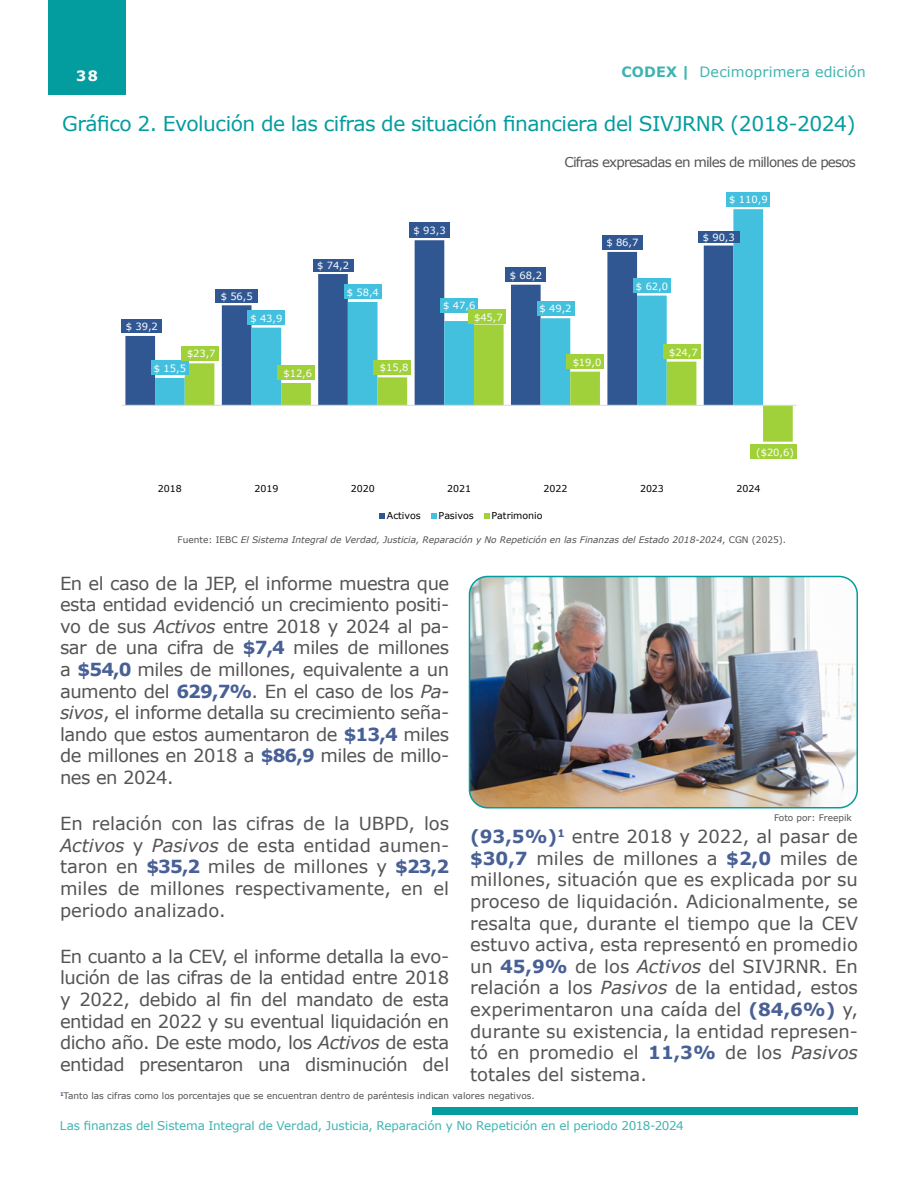
<style>
.page{position:relative;width:918px;height:1188px;background:#fff}
.page>*{position:absolute;margin:0;border:0;box-sizing:border-box;transform-origin:0 0}
.t1{font:20.25px "Verdana";letter-spacing:-.025em;color:#039c9f}
.t2{font:18px/21.6px "Verdana";color:#565353;text-align:justify}
.t3{font:14.25px "Verdana";letter-spacing:.005em;color:#40b4b1}
.t4{font:700 14.25px "Verdana";color:#fff}
.t5{font:13.5px "Verdana";letter-spacing:-.06em;color:#565353}
.t6{font:12px "Verdana";letter-spacing:-.01em;color:#40b4b1}
.t7{font:9.9px "Verdana";letter-spacing:-.005em;color:#fff}
.t8{font:9.45px "Verdana";color:#000}
.t9{font:italic 9px "Verdana";color:#505151}
.t10{font:9px "Verdana";color:#505151}
.s1{font-weight:700}
.s2{font-style:normal}
.s3{font-style:italic}
.s4{font-weight:700;color:#486095}
</style>
<div class="page">
<div style="left:48px;top:0;width:78px;height:94px;background:#039c9f"></div>
<div style="left:432px;top:1107px;width:426px;height:8px;background:#039c9f"></div>
<img style="left:470px;top:577px;width:387px;height:229px">
<div style="left:469px;top:576px;width:389px;height:233px;border:2px solid #039c9f;border-radius:18px"></div>
<svg style="left:125px;top:319px;width:30px;height:86px;background:#3b6098"></svg>
<svg style="left:155px;top:209px;width:608px;height:196px"></svg>
<svg style="left:185px;top:325px;width:608px;height:117px"></svg>
<hr style="left:122px;top:405px;width:674px;height:1px;background:#d9d9d9">
<div style="left:122px;top:320px;width:40px;height:13px;background:#305792"></div>
<div style="left:215px;top:289px;width:43px;height:14px;background:#305792"></div>
<div style="left:313px;top:259px;width:40px;height:12px;background:#305792"></div>
<div style="left:409px;top:222px;width:41px;height:16px;background:#305792"></div>
<div style="left:506px;top:268px;width:40px;height:14px;background:#305792"></div>
<div style="left:602px;top:235px;width:40px;height:14px;background:#305792"></div>
<div style="left:698px;top:231px;width:41px;height:12px;background:#305792"></div>
<div style="left:151px;top:360px;width:38px;height:15px;background:#43c0de"></div>
<div style="left:248px;top:310px;width:37px;height:15px;background:#43c0de"></div>
<div style="left:344px;top:285px;width:38px;height:14px;background:#43c0de"></div>
<div style="left:440px;top:298px;width:38px;height:14px;background:#43c0de"></div>
<div style="left:537px;top:301px;width:37px;height:15px;background:#43c0de"></div>
<div style="left:633px;top:278px;width:38px;height:15px;background:#43c0de"></div>
<div style="left:726px;top:192px;width:44px;height:14px;background:#43c0de"></div>
<div style="left:181px;top:346px;width:37px;height:15px;background:#a0d13a"></div>
<div style="left:277px;top:366px;width:38px;height:14px;background:#a0d13a"></div>
<div style="left:374px;top:360px;width:37px;height:15px;background:#a0d13a"></div>
<div style="left:468px;top:310px;width:37px;height:14px;background:#a0d13a"></div>
<div style="left:566px;top:354px;width:38px;height:15px;background:#a0d13a"></div>
<div style="left:663px;top:344px;width:37px;height:15px;background:#a0d13a"></div>
<div style="left:750px;top:444px;width:46px;height:15px;background:#a0d13a"></div>
<svg style="left:379px;top:513px;width:6px;height:6px"></svg>
<svg style="left:431px;top:513px;width:5px;height:6px"></svg>
<svg style="left:484px;top:513px;width:5px;height:6px"></svg>
<p class="t4" style="left:76px;top:66px;width:23px">38</p>
<p class="t3" style="left:621px;top:63px;width:246px"><span class="s1">CODEX |</span> Decimoprimera edición</p>
<p class="t1" style="left:62px;top:111px;width:795px">Gráfico 2. Evolución de las cifras de situación financiera del SIVJRNR (2018-2024)</p>
<p class="t5" style="left:564px;top:153px;width:293px">Cifras expresadas en miles de millones de pesos</p>
<p class="t7" style="left:126px;top:320px;width:34px">$ 39,2</p>
<p class="t7" style="left:221px;top:290px;width:34px">$ 56,5</p>
<p class="t7" style="left:250px;top:311px;width:34px">$ 43,9</p>
<p class="t7" style="left:317px;top:259px;width:34px">$ 74,2</p>
<p class="t7" style="left:347px;top:286px;width:34px">$ 58,4</p>
<p class="t7" style="left:414px;top:224px;width:34px">$ 93,3</p>
<p class="t7" style="left:510px;top:268px;width:34px">$ 68,2</p>
<p class="t7" style="left:443px;top:299px;width:34px">$ 47,6</p>
<p class="t7" style="left:540px;top:302px;width:34px">$ 49,2</p>
<p class="t7" style="left:474px;top:311px;width:30px">$45,7</p>
<p class="t7" style="left:606px;top:236px;width:34px">$ 86,7</p>
<p class="t7" style="left:636px;top:279px;width:34px">$ 62,0</p>
<p class="t7" style="left:729px;top:193px;width:40px">$ 110,9</p>
<p class="t7" style="left:703px;top:231px;width:34px">$ 90,3</p>
<p class="t7" style="left:187px;top:347px;width:30px">$23,7</p>
<p class="t7" style="left:154px;top:361px;width:34px">$ 15,5</p>
<p class="t7" style="left:283px;top:367px;width:30px">$12,6</p>
<p class="t7" style="left:380px;top:361px;width:30px">$15,8</p>
<p class="t7" style="left:573px;top:355px;width:30px">$19,0</p>
<p class="t7" style="left:669px;top:345px;width:30px">$24,7</p>
<p class="t7" style="left:756px;top:445px;width:39px">($20,6)</p>
<p class="t8" style="left:158px;top:482px;width:26px">2018</p>
<p class="t8" style="left:254px;top:482px;width:26px">2019</p>
<p class="t8" style="left:351px;top:482px;width:25px">2020</p>
<p class="t8" style="left:447px;top:482px;width:26px">2021</p>
<p class="t8" style="left:544px;top:482px;width:26px">2022</p>
<p class="t8" style="left:640px;top:482px;width:25px">2023</p>
<p class="t8" style="left:736px;top:482px;width:26px">2024</p>
<p class="t8" style="left:387px;top:509px;width:36px">Activos</p>
<p class="t8" style="left:439px;top:509px;width:37px">Pasivos</p>
<p class="t8" style="left:492px;top:509px;width:52px">Patrimonio</p>
<p class="t9" style="left:178px;top:534px;width:610px"><span class="s2">Fuente: IEBC</span> El Sistema Integral de Verdad, Justicia, Reparación y No Repetición en las Finanzas del Estado 2018-2024<span class="s2">, CGN (2025).</span></p>
<p class="t2" style="left:60px;top:572px;width:391px">En el caso de la JEP, el informe muestra que esta entidad evidenció un crecimiento positi&shy;vo de sus <span class="s3">Activos</span> entre 2018 y 2024 al pa&shy;sar de una cifra de <span class="s4">$7,4</span> miles de millones a <span class="s4">$54,0</span> miles de millones, equivalente a un aumento del <span class="s4">629,7%</span>. En el caso de los <span class="s3">Pa&shy;sivos</span>, el informe detalla su crecimiento seña&shy;lando que estos aumentaron de <span class="s4">$13,4</span> miles de millones en 2018 a <span class="s4">$86,9</span> miles de millo&shy;nes en 2024.</p>
<p class="t2" style="left:60px;top:813px;width:391px">En relación con las cifras de la UBPD, los <span class="s3">Activos</span> y <span class="s3">Pasivos</span> de esta entidad aumen&shy;taron en <span class="s4">$35,2</span> miles de millones y <span class="s4">$23,2 </span>miles de millones respectivamente, en el periodo analizado.</p>
<p class="t2" style="left:60px;top:946px;width:391px">En cuanto a la CEV, el informe detalla la evo&shy;lución de las cifras de la entidad entre 2018 y 2022, debido al fin del mandato de esta entidad en 2022 y su eventual liquidación en dicho año. De este modo, los <span class="s3">Activos</span> de esta entidad presentaron una disminución del</p>
<p class="t10" style="left:60px;top:1090px;width:476px"><sup>1</sup>Tanto las cifras como los porcentajes que se encuentran dentro de paréntesis indican valores negativos.</p>
<p class="t10" style="left:774px;top:812px;width:79px">Foto por: Freepik</p>
<p class="t2" style="left:470px;top:826px;width:389px"><span class="s4">(93,5%)</span><sup>1</sup> entre 2018 y 2022, al pasar de <span class="s4">$30,7</span> miles de millones a <span class="s4">$2,0</span> miles de millones, situación que es explicada por su proceso de liquidación. Adicionalmente, se resalta que, durante el tiempo que la CEV estuvo activa, esta representó en promedio un <span class="s4">45,9%</span> de los <span class="s3">Activos</span> del SIVJRNR. En relación a los <span class="s3">Pasivos</span> de la entidad, estos experimentaron una caída del <span class="s4">(84,6%)</span> y, durante su existencia, la entidad represen&shy;tó en promedio el <span class="s4">11,3%</span> de los <span class="s3">Pasivos </span>totales del sistema.</p>
<p class="t6" style="left:60px;top:1118px;width:625px">Las finanzas del Sistema Integral de Verdad, Justicia, Reparación y No Repetición en el periodo 2018-2024</p>
</div>
